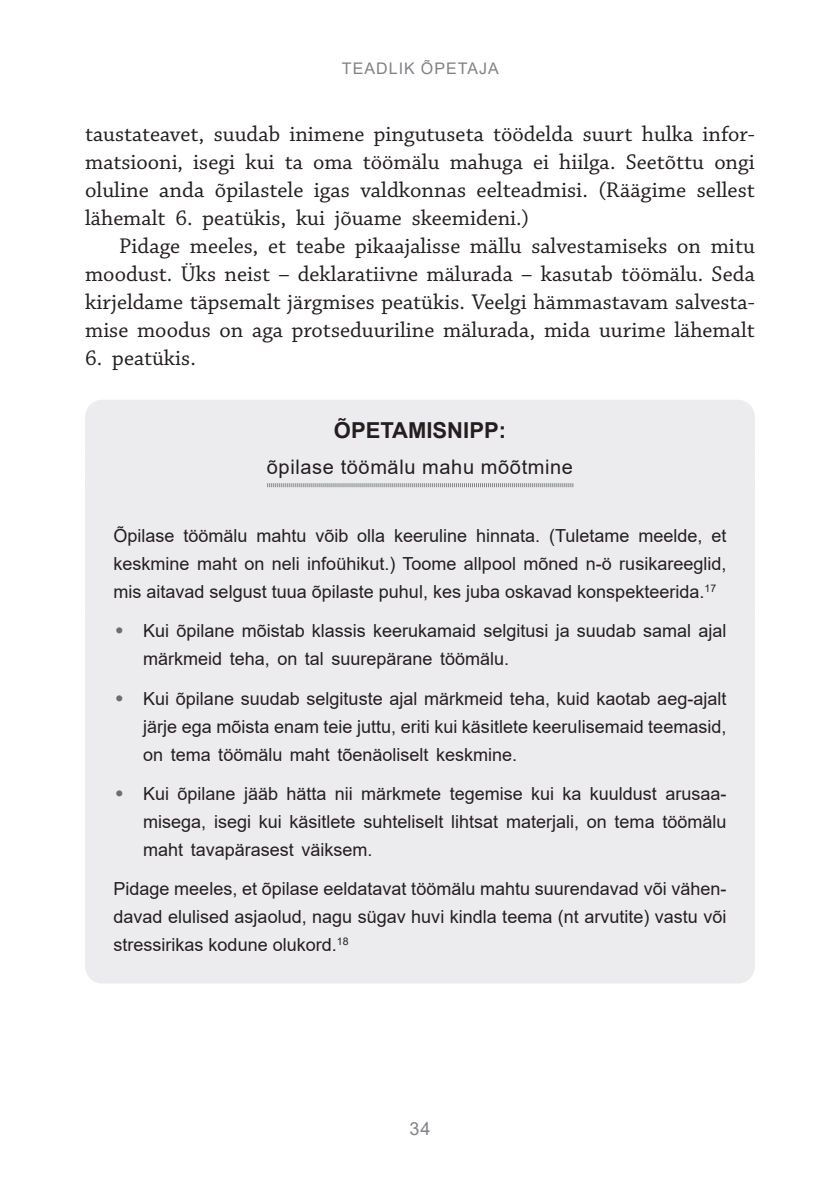
<style>
.page{position:relative;width:840px;height:1191px;background:#fff}
.page>*{position:absolute;margin:0;border:0;box-sizing:border-box;transform-origin:0 0}
.t1{font:22.4px/28px "Chaparral Pro";color:#231f20;text-align:justify}
.t2{font:700 22px "Arial";color:#231f20}
.t3{font:20px "Arial";letter-spacing:.03em;color:#231f20}
.t4{font:18px/28px "Arial";color:#231f20;text-align:justify}
.t5{font:18px "Arial";color:#808285}
.t6{font:16px "Arial";letter-spacing:.065em;color:#808285}
.s1{font-size:24px;color:#6c6d70}
</style>
<div class="page">
<div style="left:85px;top:400px;width:669px;height:71px;background:#ececee;border-radius:17px"></div>
<div style="left:85px;top:436px;width:669px;height:70px;background:#ececee;border-radius:17px"></div>
<div style="left:85px;top:462px;width:669px;height:75px;background:#ececee;border-radius:17px"></div>
<div style="left:85px;top:506px;width:669px;height:124px;background:#ececee;border-radius:17px"></div>
<div style="left:85px;top:597px;width:669px;height:100px;background:#ececee;border-radius:17px"></div>
<div style="left:85px;top:664px;width:669px;height:129px;background:#ececee;border-radius:17px"></div>
<div style="left:85px;top:760px;width:669px;height:128px;background:#ececee;border-radius:17px"></div>
<div style="left:85px;top:859px;width:669px;height:124px;background:#ececee;border-radius:17px"></div>
<svg style="left:267px;top:483px;width:306px;height:4px"></svg>
<p class="t6" style="left:342px;top:57px;width:158px">TEADLIK ÕPETAJA</p>
<p class="t1" style="left:85px;top:121px;width:671px">taustateavet, suudab inimene pingutuseta töödelda suurt hulka infor&shy;matsiooni, isegi kui ta oma töömälu mahuga ei hiilga. Seetõttu ongi oluline anda õpilastele igas valdkonnas eelteadmisi. (Räägime sellest lähemalt 6. peatükis, kui jõuame skeemideni.)</p>
<p class="t1" style="left:85px;top:233px;width:670px;text-indent:34px">Pidage meeles, et teabe pikaajalisse mällu salvestamiseks on mitu moodust. Üks neist – deklaratiivne mälurada – kasutab töömälu. Seda kirjeldame täpsemalt järgmises peatükis. Veelgi hämmastavam salvesta&shy;mise moodus on aga protseduuriline mälurada, mida uurime lähemalt</p>
<p class="t1" style="left:85px;top:345px;width:112px">6. peatükis.</p>
<p class="t2" style="left:334px;top:415px;width:173px">ÕPETAMISNIPP:</p>
<p class="t3" style="left:267px;top:453px;width:307px">õpilase töömälu mahu mõõtmine</p>
<p class="t4" style="left:113px;top:521px;width:614px">Õpilase töömälu mahtu võib olla keeruline hinnata. (Tuletame meelde, et keskmine maht on neli infoühikut.) Toome allpool mõned n-ö rusikareeglid, mis aitavad selgust tuua õpilaste puhul, kes juba oskavad konspekteerida.<sup>17</sup></p>
<p class="t4" style="left:143px;top:617px;width:584px;text-indent:-28px"><span class="s1">•</span> Kui õpilane mõistab klassis keerukamaid selgitusi ja suudab samal ajal märkmeid teha, on tal suurepärane töömälu.</p>
<p class="t4" style="left:143px;top:684px;width:584px;text-indent:-28px"><span class="s1">•</span> Kui õpilane suudab selgituste ajal märkmeid teha, kuid kaotab aeg-ajalt järje ega mõista enam teie juttu, eriti kui käsitlete keerulisemaid teemasid, on tema töömälu maht tõenäoliselt keskmine.</p>
<p class="t4" style="left:143px;top:779px;width:584px;text-indent:-28px"><span class="s1">•</span> Kui õpilane jääb hätta nii märkmete tegemise kui ka kuuldust arusaa&shy;misega, isegi kui käsitlete suhteliselt lihtsat materjali, on tema töömälu maht tavapärasest väiksem.</p>
<p class="t4" style="left:113px;top:875px;width:614px">Pidage meeles, et õpilase eeldatavat töömälu mahtu suurendavad või vähen&shy;davad elulised asjaolud, nagu sügav huvi kindla teema (nt arvutite) vastu või stressirikas kodune olukord.<sup>18</sup></p>
<p class="t5" style="left:409px;top:1116px;width:22px">34</p>
</div>
